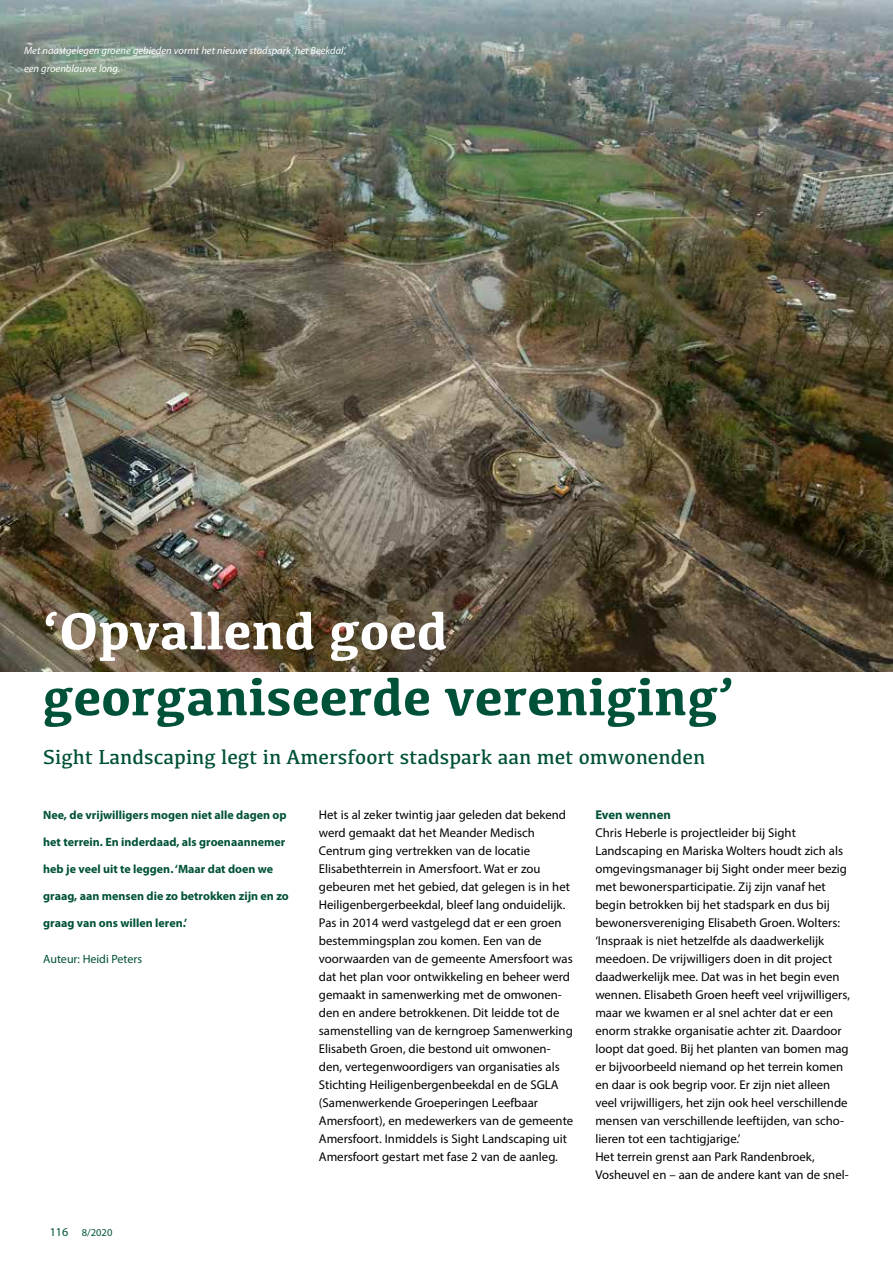
<style>
.page{position:relative;width:893px;height:1263px;background:#fff}
.page>*{position:absolute;margin:0;border:0;box-sizing:border-box;transform-origin:0 0}
.t1{font:700 54px "Kefa";color:#005139}
.t2{font:700 54px "Kefa";color:#fff}
.t3{font:21px "Kefa";color:#005139}
.t4{font:12.75px/18px "Myriad Pro";color:#000}
.t5{font:700 12.75px "Myriad Pro";color:#005139}
.t6{font:700 12px "Myriad Pro";color:#005139}
.t7{font:12px "Myriad Pro";color:#005139}
.t8{font:italic 10.5px/18px "Myriad Pro";color:#fff}
.t9{font:10.5px "Myriad Pro";color:#005139}
.s1{font-size:12px}
</style>
<div class="page">
<img style="left:0;top:0;width:893px;height:671px">
<p class="t8" style="left:24px;top:41px;width:324px">Met naastgelegen groene gebieden vormt het nieuwe stadspark ‘het Beekdal’, een groenblauwe long.</p>
<h1 class="t2" style="left:43px;top:595px;width:407px">‘Opvallend goed</h1>
<h1 class="t1" style="left:43px;top:661px;width:693px">georganiseerde vereniging’</h1>
<h2 class="t3" style="left:43px;top:744px;width:663px">Sight Landscaping legt in Amersfoort stadspark aan met omwonenden</h2>
<p class="t6" style="left:43px;top:807px;width:245px">Nee, de vrijwilligers mogen niet alle dagen op</p>
<p class="t6" style="left:43px;top:834px;width:244px">het terrein. En inderdaad, als groenaannemer</p>
<p class="t6" style="left:43px;top:861px;width:231px">heb je veel uit te leggen. ‘Maar dat doen we</p>
<p class="t6" style="left:43px;top:888px;width:247px">graag, aan mensen die zo betrokken zijn en zo</p>
<p class="t6" style="left:43px;top:915px;width:146px">graag van ons willen leren.’</p>
<p class="t7" style="left:43px;top:952px;width:100px">Auteur: Heidi Peters</p>
<p class="t9" style="left:50px;top:1226px;width:64px"><span class="s1">116</span> 8/2020</p>
<p class="t4" style="left:319px;top:806px;width:256px">Het is al zeker twintig jaar geleden dat bekend werd gemaakt dat het Meander Medisch Centrum ging vertrekken van de locatie Elisabethterrein in Amersfoort. Wat er zou gebeuren met het gebied, dat gelegen is in het Heiligenbergerbeekdal, bleef lang onduidelijk.<br>Pas in 2014 werd vastgelegd dat er een groen bestemmingsplan zou komen. Een van de voorwaarden van de gemeente Amersfoort was dat het plan voor ontwikkeling en beheer werd gemaakt in samenwerking met de omwonen&shy;den en andere betrokkenen. Dit leidde tot de samenstelling van de kerngroep Samenwerking Elisabeth Groen, die bestond uit omwonen&shy;den, vertegenwoordigers van organisaties als Stichting Heiligenbergenbeekdal en de SGLA (Samenwerkende Groeperingen Leefbaar Amersfoort), en medewerkers van de gemeente Amersfoort. Inmiddels is Sight Landscaping uit Amersfoort gestart met fase 2 van de aanleg.</p>
<p class="t5" style="left:595px;top:806px;width:77px">Even wennen</p>
<p class="t4" style="left:595px;top:824px;width:256px">Chris Heberle is projectleider bij Sight Landscaping en Mariska Wolters houdt zich als omgevingsmanager bij Sight onder meer bezig met bewonersparticipatie. Zij zijn vanaf het begin betrokken bij het stadspark en dus bij bewonersvereniging Elisabeth Groen. Wolters: ‘Inspraak is niet hetzelfde als daadwerkelijk meedoen. De vrijwilligers doen in dit project daadwerkelijk mee. Dat was in het begin even wennen. Elisabeth Groen heeft veel vrijwilligers, maar we kwamen er al snel achter dat er een enorm strakke organisatie achter zit. Daardoor loopt dat goed. Bij het planten van bomen mag er bijvoorbeeld niemand op het terrein komen en daar is ook begrip voor. Er zijn niet alleen veel vrijwilligers, het zijn ook heel verschillende mensen van verschillende leeftijden, van scho&shy;lieren tot een tachtigjarige.’<br>Het terrein grenst aan Park Randenbroek, Vosheuvel en – aan de andere kant van de snel-</p>
</div>
